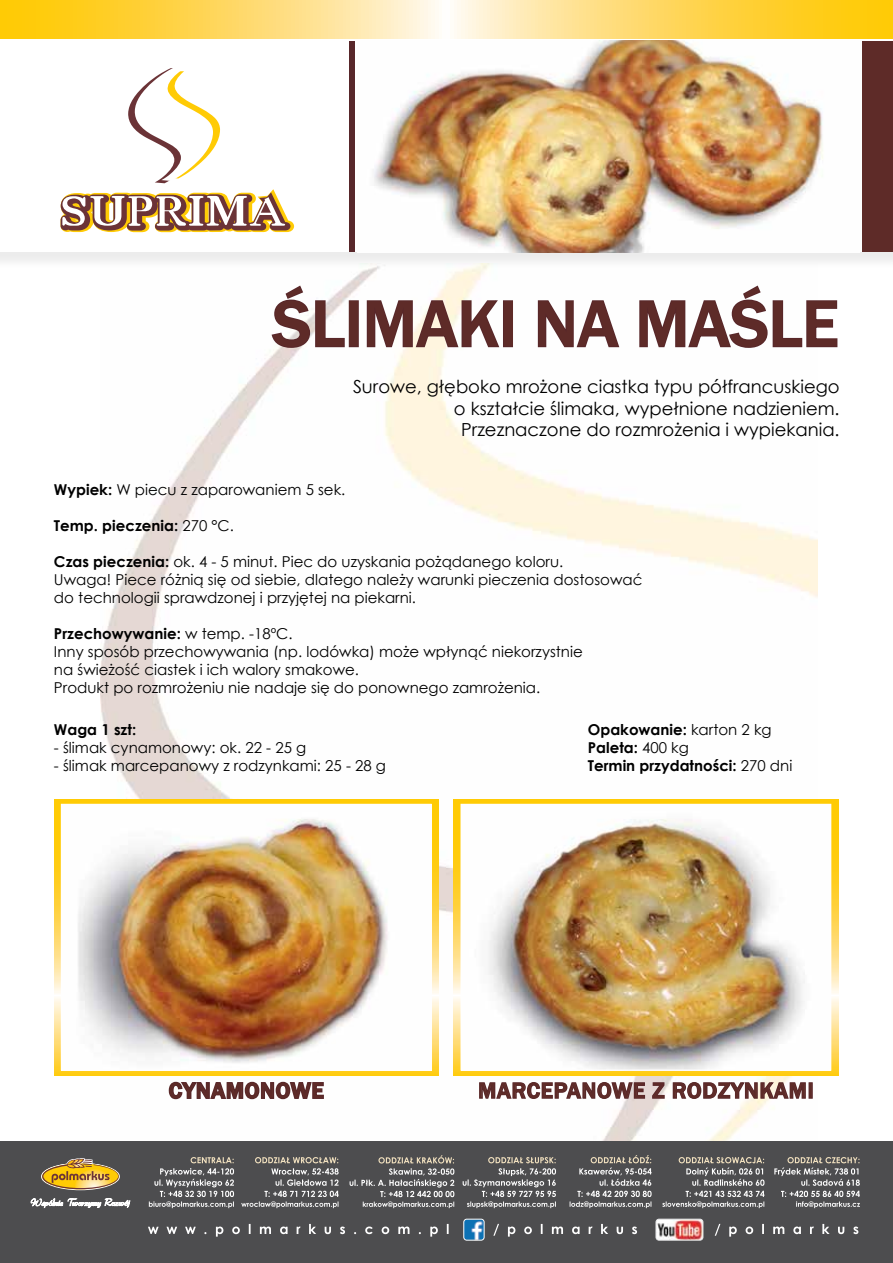
<style>
.page{position:relative;width:893px;height:1263px;background:#fff}
.page>*{position:absolute;margin:0;border:0;box-sizing:border-box;transform-origin:0 0}
.t1{font:500 67.5px "Franklin Gothic";color:#5e2b28}
.t2{font:500 22.5px "Franklin Gothic";letter-spacing:.04em;color:#5e2b28}
.t3{font:18px/21.6px "Century Gothic";color:#000;text-align:right}
.t4{font:15px/18px "Century Gothic";color:#000}
.t5{font:700 15px/18px "Century Gothic";color:#000}
.s1{font-weight:700}
.s2{font-weight:400}
</style>
<div class="page">
<img style="left:101px;top:270px;width:716px;height:871px">
<div style="left:0;top:0;width:893px;height:270px;background:#f2f2f2"></div>
<div style="left:0;top:0;width:893px;height:252px;background:#fff"></div>
<svg style="left:0;top:0;width:893px;height:39px;background:#ffda67"></svg>
<svg style="left:54px;top:799px;width:384px;height:276px"></svg>
<svg style="left:454px;top:799px;width:384px;height:276px;background:#ffd339"></svg>
<svg style="left:128px;top:68px;width:92px;height:115px"></svg>
<svg style="left:61px;top:189px;width:233px;height:43px"></svg>
<svg style="left:168px;top:1072px;width:157px;height:30px"></svg>
<svg style="left:270px;top:284px;width:76px;height:65px"></svg>
<div style="left:349px;top:300px;width:10px;height:47px;border:2px solid #58272a"></div>
<svg style="left:366px;top:294px;width:135px;height:54px"></svg>
<div style="left:503px;top:300px;width:10px;height:47px;border:2px solid #58272a"></div>
<svg style="left:537px;top:299px;width:84px;height:50px"></svg>
<svg style="left:638px;top:284px;width:200px;height:65px"></svg>
<div style="left:0;top:1141px;width:893px;height:122px;background:#4d4d4f"></div>
<div style="left:863px;top:41px;width:30px;height:211px;background:#5e2b28"></div>
<div style="left:349px;top:40px;width:5px;height:212px;background:#58272a"></div>
<hr style="left:0;top:39px;width:893px;height:2px;background:#fff">
<img style="left:63px;top:806px;width:367px;height:263px">
<img style="left:374px;top:41px;width:449px;height:211px">
<svg style="left:478px;top:1075px;width:187px;height:25px"></svg>
<svg style="left:672px;top:1075px;width:135px;height:25px"></svg>
<div style="left:808px;top:1082px;width:5px;height:17px;border:2px solid #58272a"></div>
<svg style="left:31px;top:1198px;width:99px;height:10px"></svg>
<svg style="left:42px;top:1158px;width:77px;height:31px"></svg>
<svg style="left:149px;top:1157px;width:85px;height:51px"></svg>
<svg style="left:241px;top:1157px;width:98px;height:51px"></svg>
<svg style="left:350px;top:1155px;width:104px;height:53px"></svg>
<svg style="left:463px;top:1157px;width:93px;height:51px"></svg>
<svg style="left:570px;top:1155px;width:82px;height:53px"></svg>
<img style="left:656px;top:1219px;width:47px;height:21px">
<div style="left:656px;top:1219px;width:47px;height:21px;border:1px solid #e6e7e8;border-radius:3px"></div>
<svg style="left:465px;top:1240px;width:18px;height:1px"></svg>
<img style="left:465px;top:1219px;width:19px;height:19px">
<div style="left:463px;top:1219px;width:21px;height:21px;border:1px solid #fff;border-radius:3px"></div>
<svg style="left:148px;top:1224px;width:301px;height:12px"></svg>
<svg style="left:662px;top:1157px;width:102px;height:51px"></svg>
<svg style="left:774px;top:1157px;width:86px;height:51px"></svg>
<svg style="left:493px;top:1224px;width:144px;height:12px"></svg>
<svg style="left:715px;top:1224px;width:143px;height:12px"></svg>
<img style="left:462px;top:806px;width:367px;height:263px">
<div style="left:460px;top:804px;width:371px;height:267px;border:1px solid #fff"></div>
<h1 class="t1" style="left:273px;top:282px;width:568px">ŚLIMAKI NA MAŚLE</h1>
<p class="t3" style="left:353px;top:375px;width:488px">Surowe, głęboko mrożone ciastka typu półfrancuskiego o kształcie ślimaka, wypełnione nadzieniem.<br>Przeznaczone do rozmrożenia i wypiekania.</p>
<p class="t4" style="left:54px;top:480px;width:293px"><span class="s1">Wypiek:</span> W piecu z zaparowaniem 5 sek.</p>
<p class="t5" style="left:54px;top:516px;width:181px">Temp. pieczenia: <span class="s2">270 °C.</span></p>
<p class="t4" style="left:54px;top:552px;width:590px"><span class="s1">Czas pieczenia:</span> ok. 4 - 5 minut. Piec do uzyskania pożądanego koloru.<br>Uwaga! Piece różnią się od siebie, dlatego należy warunki pieczenia dostosować do technologii sprawdzonej i przyjętej na piekarni.</p>
<p class="t4" style="left:54px;top:624px;width:530px"><span class="s1">Przechowywanie:</span> w temp. -18ºC.<br>Inny sposób przechowywania (np. lodówka) może wpłynąć niekorzystnie na świeżość ciastek i ich walory smakowe.<br>Produkt po rozmrożeniu nie nadaje się do ponownego zamrożenia.</p>
<p class="t5" style="left:54px;top:720px;width:84px">Waga 1 szt:</p>
<p class="t4" style="left:54px;top:738px;width:254px">- ślimak cynamonowy: ok. 22 - 25 g</p>
<p class="t4" style="left:54px;top:756px;width:333px">- ślimak marcepanowy z rodzynkami: 25 - 28 g</p>
<p class="t5" style="left:588px;top:720px;width:206px">Opakowanie: <span class="s2">karton 2 kg<br></span>Paleta: <span class="s2">400 kg<br></span>Termin przydatności: <span class="s2">270 dni</span></p>
<h2 class="t2" style="left:169px;top:1076px;width:156px">CYNAMONOWE</h2>
<h2 class="t2" style="left:478px;top:1076px;width:337px">MARCEPANOWE Z RODZYNKAMI</h2>
</div>
